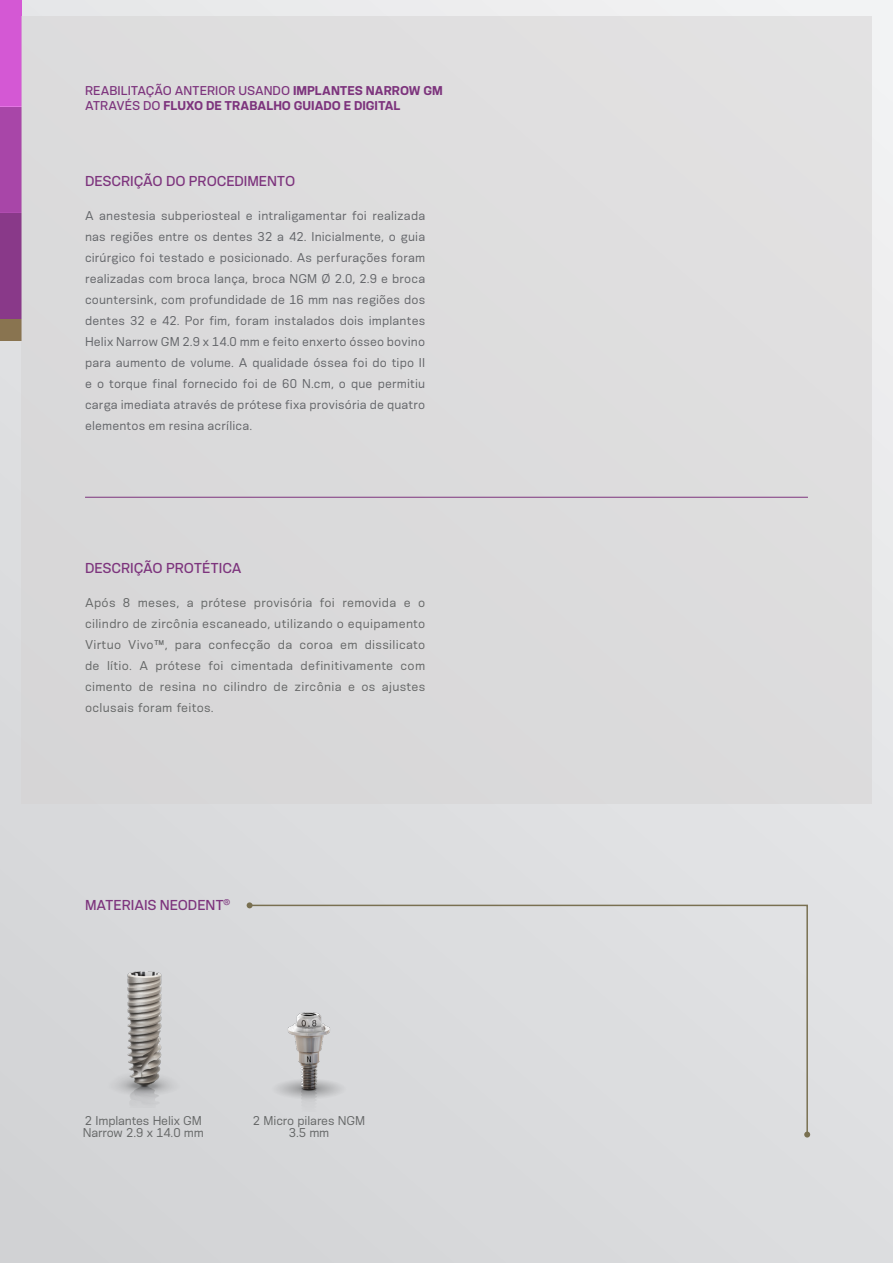
<style>
.page{position:relative;width:893px;height:1263px;background:#fff}
.page>*{position:absolute;margin:0;border:0;box-sizing:border-box;transform-origin:0 0}
.t1{font:500 13.5px "Konsens";letter-spacing:-.01em;color:#7d347d}
.Legendas{font:12px/21px "Konsens";letter-spacing:.015em;color:#636569;text-align:justify}
.t2{font:12px/21px "Konsens";letter-spacing:.005em;color:#656767;text-align:justify}
.t3{font:700 12px/15px "Konsens";color:#7d347d}
.s1{font-weight:500}
</style>
<div class="page">
<div style="left:0;top:0;width:893px;height:1263px;background:linear-gradient(to bottom,#f2f2f3,#d4d5d7)"></div>
<div style="left:0;top:319px;width:21px;height:21px;background:#897450"></div>
<div style="left:0;top:0;width:21px;height:106px;background:#d458d4"></div>
<div style="left:0;top:106px;width:21px;height:107px;background:#a846a8"></div>
<div style="left:0;top:213px;width:21px;height:106px;background:#893989"></div>
<div style="left:21px;top:16px;width:851px;height:788px;background:#dcdcdd"></div>
<div style="left:248px;top:904px;width:561px;height:232px;background:#dcdddf"></div>
<svg style="left:804px;top:1131px;width:6px;height:6px"></svg>
<hr style="left:85px;top:497px;width:723px;height:1px;background:#7d347d">
<img style="left:61px;top:931px;width:167px;height:176px">
<img style="left:228px;top:850px;width:162px;height:261px">
<p class="t3" style="left:85px;top:82px;width:359px"><span class="s1">REABILITAÇÃO ANTERIOR USANDO</span> IMPLANTES NARROW GM<br><span class="s1">ATRAVÉS DO</span> FLUXO DE TRABALHO GUIADO E DIGITAL</p>
<p class="t1" style="left:85px;top:172px;width:212px">DESCRIÇÃO DO PROCEDIMENTO</p>
<p class="Legendas" style="left:85px;top:204px;width:342px">A anestesia subperiosteal e intraligamentar foi realizada nas regiões entre os dentes 32 a 42. Inicialmente, o guia cirúrgico foi testado e posicionado. As perfurações foram realizadas com broca lança, broca NGM Ø 2.0, 2.9 e broca countersink, com profundidade de 16 mm nas regiões dos dentes 32 e 42. Por fim, foram instalados dois implantes Helix Narrow GM 2.9 x 14.0 mm e feito enxerto ósseo bovino para aumento de volume. A qualidade óssea foi do tipo II e o torque final fornecido foi de 60 N.cm, o que permitiu carga imediata através de prótese fixa provisória de quatro elementos em resina acrílica.</p>
<p class="t1" style="left:85px;top:560px;width:158px">DESCRIÇÃO PROTÉTICA</p>
<p class="t2" style="left:85px;top:592px;width:342px">Após 8 meses, a prótese provisória foi removida e o cilindro de zircônia escaneado, utilizando o equipamento Virtuo Vivo™, para confecção da coroa em dissilicato de lítio. A prótese foi cimentada definitivamente com cimento de resina no cilindro de zircônia e os ajustes oclusais foram feitos.</p>
<p class="t1" style="left:85px;top:896px;width:147px">MATERIAIS NEODENT<sup>®</sup></p>
<p class="t2" style="left:83px;top:1114px;width:123px;line-height:12px">2 Implantes Helix GM<br>Narrow 2.9 x 14.0 mm</p>
<p class="t2" style="left:253px;top:1114px;width:114px;line-height:12px;text-align:center">2 Micro pilares NGM<br>3.5 mm</p>
</div>
